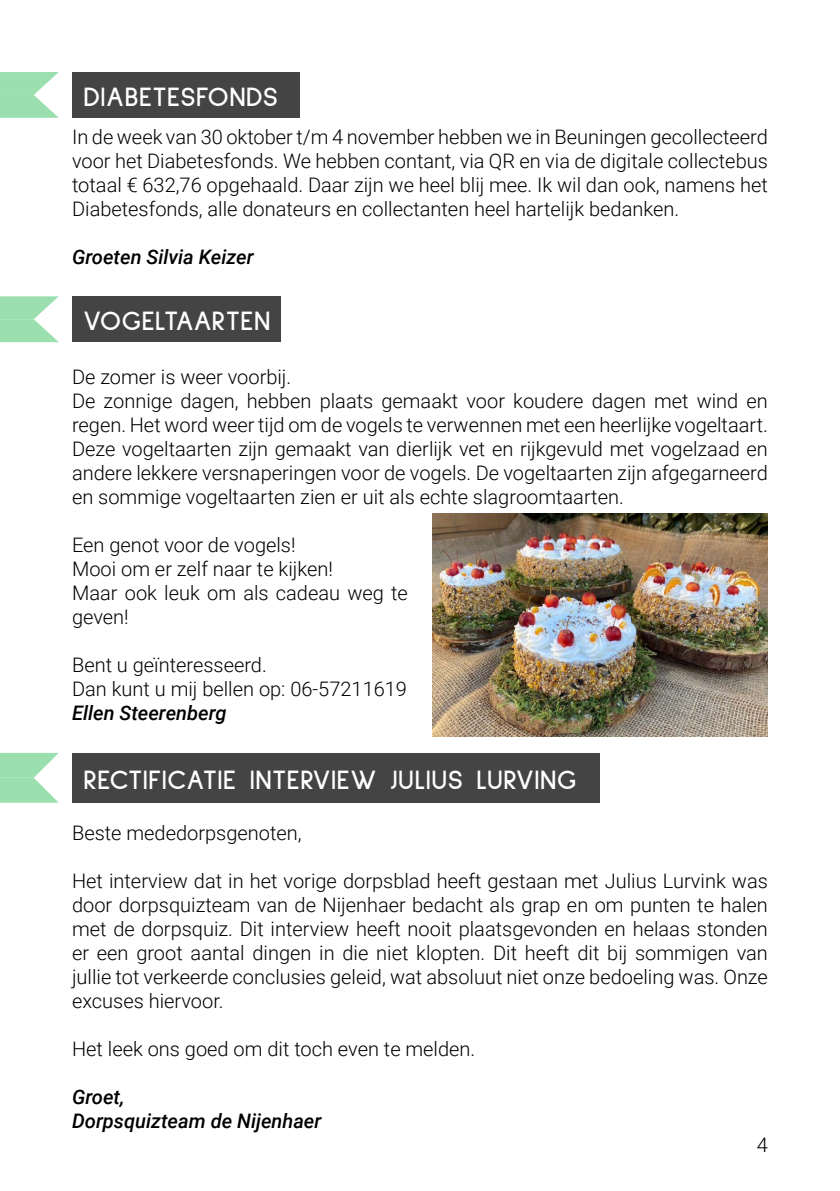
<style>
.page{position:relative;width:840px;height:1191px;background:#fff}
.page>*{position:absolute;margin:0;border:0;box-sizing:border-box;transform-origin:0 0}
.t1{font:700 28px "Sulphur Point";letter-spacing:.02em;color:#fff}
.t2{font:300 20px/24px "Roboto";color:#000}
.t3{font:italic 500 20px/24px "Roboto";color:#000}
</style>
<div class="page">
<div style="left:72px;top:72px;width:228px;height:46px;background:#444"></div>
<div style="left:72px;top:296px;width:209px;height:46px;background:#444"></div>
<svg style="left:0;top:72px;width:59px;height:46px"></svg>
<svg style="left:0;top:296px;width:59px;height:46px"></svg>
<img style="left:432px;top:513px;width:335px;height:223px">
<div style="left:72px;top:753px;width:527px;height:49px;background:#444"></div>
<svg style="left:0;top:753px;width:59px;height:49px"></svg>
<h1 class="t1" style="left:83px;top:81px;width:196px">DIABETESFONDS</h1>
<p class="t2" style="left:72px;top:124px;width:697px;text-align:justify">In de week van 30 oktober t/m 4 november hebben we in Beuningen gecollecteerd voor het Diabetesfonds. We hebben contant, via QR en via de digitale collectebus totaal € 632,76 opgehaald. Daar zijn we heel blij mee. Ik wil dan ook, namens het Diabetesfonds, alle donateurs en collectanten heel hartelijk bedanken.</p>
<p class="t3" style="left:72px;top:244px;width:183px">Groeten Silvia Keizer</p>
<h1 class="t1" style="left:83px;top:305px;width:188px">VOGELTAARTEN</h1>
<p class="t2" style="left:72px;top:364px;width:697px">De zomer is weer voorbij.<br>De zonnige dagen, hebben plaats gemaakt voor koudere dagen met wind en regen. Het word weer tijd om de vogels te verwennen met een heerlijke vogeltaart.<br>Deze vogeltaarten zijn gemaakt van dierlijk vet en rijkgevuld met vogelzaad en andere lekkere versnaperingen voor de vogels. De vogeltaarten zijn afgegarneerd en sommige vogeltaarten zien er uit als echte slagroomtaarten.</p>
<p class="t2" style="left:72px;top:532px;width:337px">Een genot voor de vogels!<br>Mooi om er zelf naar te kijken!<br>Maar ook leuk om als cadeau weg te geven!</p>
<p class="t2" style="left:72px;top:652px;width:336px">Bent u geïnteresseerd.<br>Dan kunt u mij bellen op: 06-57211619</p>
<p class="t3" style="left:72px;top:700px;width:156px">Ellen Steerenberg</p>
<h1 class="t1" style="left:83px;top:764px;width:494px">RECTIFICATIE INTERVIEW JULIUS LURVING</h1>
<p class="t2" style="left:72px;top:820px;width:231px">Beste mededorpsgenoten,</p>
<p class="t2" style="left:72px;top:868px;width:697px;text-align:justify">Het interview dat in het vorige dorpsblad heeft gestaan met Julius Lurvink was door dorpsquizteam van de Nijenhaer bedacht als grap en om punten te halen met de dorpsquiz. Dit interview heeft nooit plaatsgevonden en helaas stonden er een groot aantal dingen in die niet klopten. Dit heeft dit bij sommigen van jullie tot verkeerde conclusies geleid, wat absoluut niet onze bedoeling was. Onze excuses hiervoor.</p>
<p class="t2" style="left:72px;top:1036px;width:404px">Het leek ons goed om dit toch even te melden.</p>
<p class="t3" style="left:72px;top:1084px;width:251px">Groet,<br>Dorpsquizteam de Nijenhaer</p>
<p class="t2" style="left:756px;top:1132px;width:13px">4</p>
</div>
